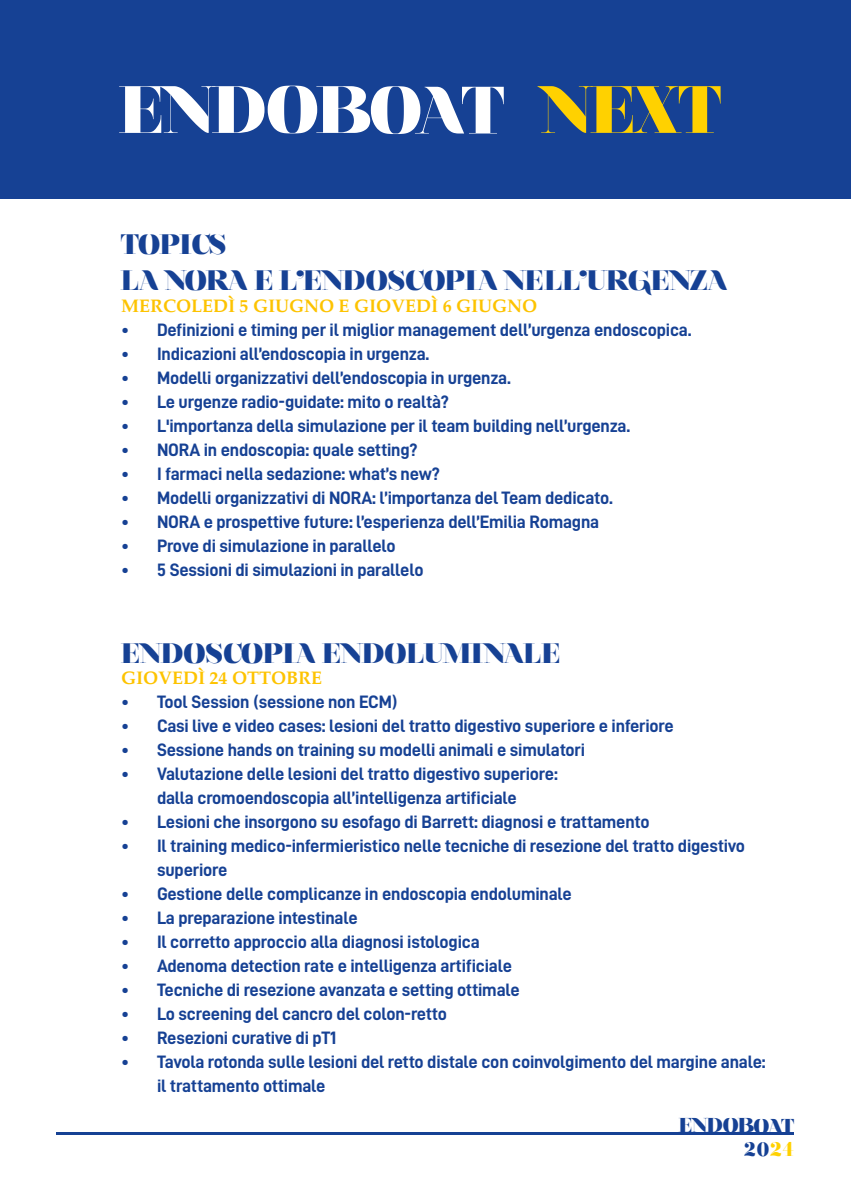
<style>
.page{position:relative;width:851px;height:1191px;background:#fff}
.page>*{position:absolute;margin:0;border:0;box-sizing:border-box;transform-origin:0 0}
.t1{font:900 66.8px "Nouvelle Vague";letter-spacing:-.02em;color:#fff}
.t2{font:900 28px/36px "Nouvelle Vague";color:#164194}
.t3{font:900 20px/24px "Nouvelle Vague";color:#164194;text-align:right}
.t4{font:18px/24px "D DIN Bold";letter-spacing:-.01em;color:#164194}
.t5{font:700 18px "Palatino";color:#fdc300}
.s1{color:#ffd100}
.s2{font-size:26px}
</style>
<div class="page">
<div style="left:0;top:0;width:850px;height:198px;background:#164194"></div>
<hr style="left:57px;top:1131px;width:737px;height:3px;background:#164194">
<h1 class="t1" style="left:119px;top:74px;width:602px">ENDOBOAT <span class="s1">NEXT</span></h1>
<h2 class="t2" style="left:121px;top:227px;width:607px">TOPICS<br>LA NORA E L ENDOSCOPIA NELL URGENZA</h2>
<h2 class="t2" style="left:296px;top:248px;width:9px">,</h2>
<h2 class="t2" style="left:579px;top:248px;width:9px">,</h2>
<p class="t5" style="left:121px;top:290px;width:417px">MERCOLEDÌ 5 GIUGNO E GIOVEDÌ 6 GIUGNO</p>
<p class="t4" style="left:121px;top:317px;width:572px">• Definizioni e timing per il miglior management dell’urgenza endoscopica.</p>
<p class="t4" style="left:121px;top:341px;width:310px">• Indicazioni all’endoscopia in urgenza.</p>
<p class="t4" style="left:121px;top:365px;width:391px">• Modelli organizzativi dell’endoscopia in urgenza.</p>
<p class="t4" style="left:121px;top:389px;width:329px">• Le urgenze radio-guidate: mito o realtà?</p>
<p class="t4" style="left:121px;top:413px;width:510px">• L'importanza della simulazione per il team building nell’urgenza.</p>
<p class="t4" style="left:121px;top:437px;width:298px">• NORA in endoscopia: quale setting?</p>
<p class="t4" style="left:121px;top:461px;width:320px">• I farmaci nella sedazione: what’s new?</p>
<p class="t4" style="left:121px;top:485px;width:493px">• Modelli organizzativi di NORA: l’importanza del Team dedicato.</p>
<p class="t4" style="left:121px;top:509px;width:479px">• NORA e prospettive future: l’esperienza dell’Emilia Romagna</p>
<p class="t4" style="left:121px;top:533px;width:276px">• Prove di simulazione in parallelo</p>
<p class="t4" style="left:121px;top:557px;width:304px">• 5 Sessioni di simulazioni in parallelo</p>
<h2 class="t2" style="left:121px;top:635px;width:440px">ENDOSCOPIA ENDOLUMINALE</h2>
<p class="t5" style="left:121px;top:663px;width:202px">GIOVEDÌ 24 OTTOBRE</p>
<p class="t4" style="left:121px;top:689px;width:278px">• Tool Session (sessione non ECM)</p>
<p class="t4" style="left:121px;top:713px;width:554px">• Casi live e video cases: lesioni del tratto digestivo superiore e inferiore</p>
<p class="t4" style="left:121px;top:737px;width:465px">• Sessione hands on training su modelli animali e simulatori</p>
<p class="t4" style="left:121px;top:761px;width:438px;text-align:center">• Valutazione delle lesioni del tratto digestivo superiore: dalla cromoendoscopia all’intelligenza artificiale</p>
<p class="t4" style="left:121px;top:809px;width:530px">• Lesioni che insorgono su esofago di Barrett: diagnosi e trattamento</p>
<p class="t4" style="left:157px;top:833px;width:589px;text-indent:-36px">• Il training medico-infermieristico nelle tecniche di resezione del tratto digestivo superiore</p>
<p class="t4" style="left:121px;top:881px;width:452px">• Gestione delle complicanze in endoscopia endoluminale</p>
<p class="t4" style="left:121px;top:905px;width:238px">• La preparazione intestinale</p>
<p class="t4" style="left:121px;top:929px;width:360px">• Il corretto approccio alla diagnosi istologica</p>
<p class="t4" style="left:121px;top:953px;width:392px">• Adenoma detection rate e intelligenza artificiale</p>
<p class="t4" style="left:121px;top:977px;width:400px">• Tecniche di resezione avanzata e setting ottimale</p>
<p class="t4" style="left:121px;top:1001px;width:327px">• Lo screening del cancro del colon-retto</p>
<p class="t4" style="left:121px;top:1025px;width:217px">• Resezioni curative di pT1</p>
<p class="t4" style="left:157px;top:1049px;width:610px;text-indent:-36px">• Tavola rotonda sulle lesioni del retto distale con coinvolgimento del margine anale: il trattamento ottimale</p>
<p class="t3" style="left:678px;top:1113px;width:117px">ENDOBOAT<br>2<span class="s2">o</span><span class="s1">24</span></p>
</div>
